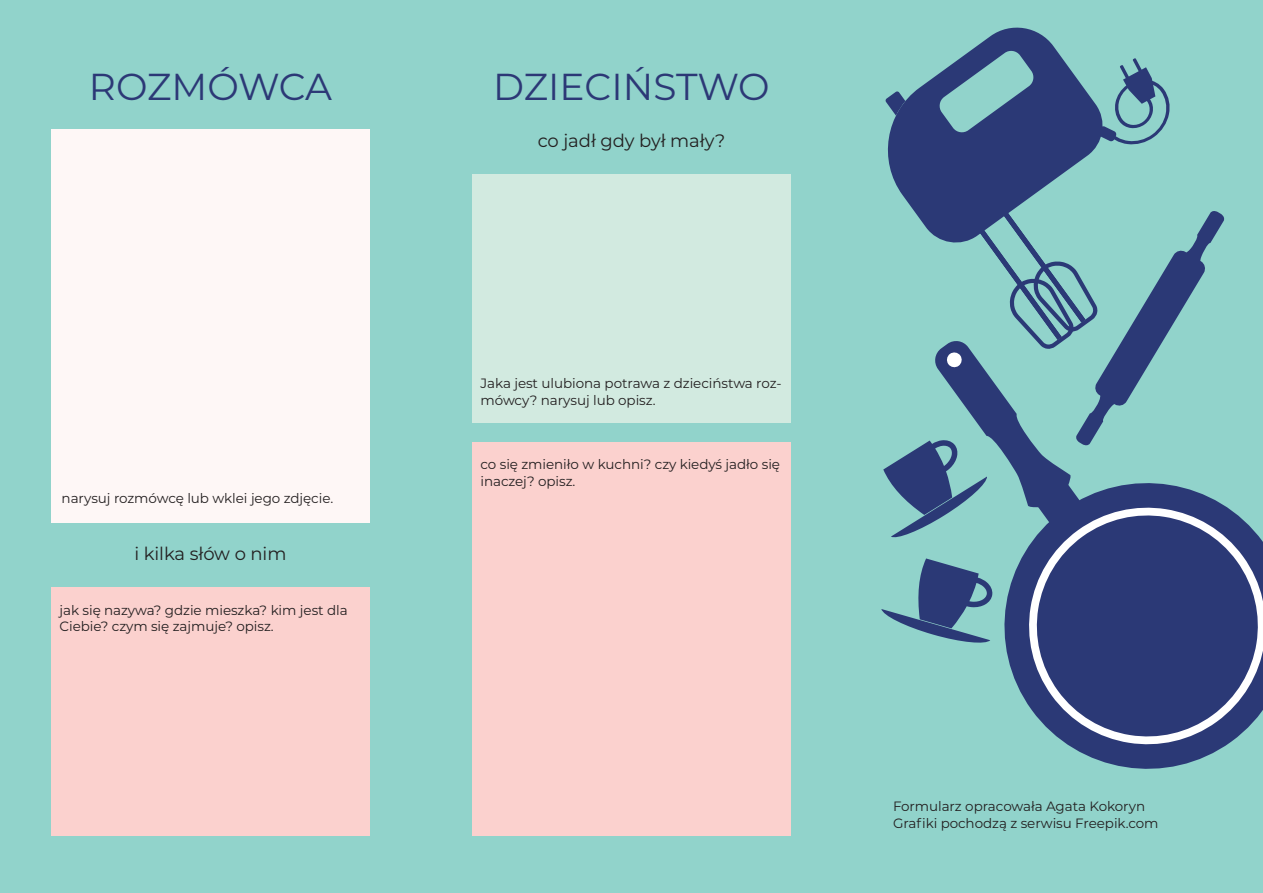
<style>
.page{position:relative;width:1263px;height:893px;background:#91d3cb}
.page>*{position:absolute;margin:0;border:0;box-sizing:border-box;transform-origin:0 0}
.t1{font:37.5px "Montserrat";letter-spacing:-.005em;color:#2c3876}
.t2{font:18px "Montserrat";letter-spacing:-.005em;color:#231f20}
.t3{font:13.5px/16.2px "Montserrat";letter-spacing:-.005em;color:#231f20}
</style>
<div class="page">
<div style="left:51px;top:130px;width:319px;height:393px;background:#fef7f6"></div>
<div style="left:51px;top:587px;width:319px;height:249px;background:#fbd1ce"></div>
<div style="left:472px;top:174px;width:319px;height:249px;background:#d2eae0"></div>
<div style="left:472px;top:442px;width:319px;height:394px;background:#fbd1ce"></div>
<svg style="left:1004px;top:566px;width:205px;height:203px"></svg>
<svg style="left:1018px;top:551px;width:205px;height:204px;fill:#2b3976"></svg>
<svg style="left:1026px;top:505px;width:237px;height:242px;background:#404f84"></svg>
<svg style="left:1107px;top:58px;width:63px;height:87px"></svg>
<svg style="left:887px;top:27px;width:220px;height:184px;fill:#2b3976"></svg>
<svg style="left:885px;top:91px;width:20px;height:25px"></svg>
<svg style="left:881px;top:558px;width:112px;height:85px"></svg>
<svg style="left:883px;top:211px;width:341px;height:329px"></svg>
<h1 class="t1" style="left:89px;top:61px;width:245px">ROZMÓWCA</h1>
<h1 class="t1" style="left:493px;top:61px;width:278px">DZIECIŃSTWO</h1>
<h2 class="t2" style="left:538px;top:128px;width:189px">co jadł gdy był mały?</h2>
<p class="t3" style="left:480px;top:375px;width:302px">Jaka jest ulubiona potrawa z dzieciństwa roz&shy;mówcy? narysuj lub opisz.</p>
<p class="t3" style="left:62px;top:490px;width:273px">narysuj rozmówcę lub wklei jego zdjęcie.</p>
<h2 class="t2" style="left:135px;top:541px;width:153px">i kilka słów o nim</h2>
<p class="t3" style="left:60px;top:601px;width:290px">jak się nazywa? gdzie mieszka? kim jest dla<br>Ciebie? czym się zajmuje? opisz.</p>
<p class="t3" style="left:480px;top:456px;width:301px">co się zmieniło w kuchni? czy kiedyś jadło się inaczej? opisz.</p>
<p class="t3" style="left:893px;top:798px;width:267px">Formularz opracowała Agata Kokoryn<br>Grafiki pochodzą z serwisu Freepik.com</p>
</div>
